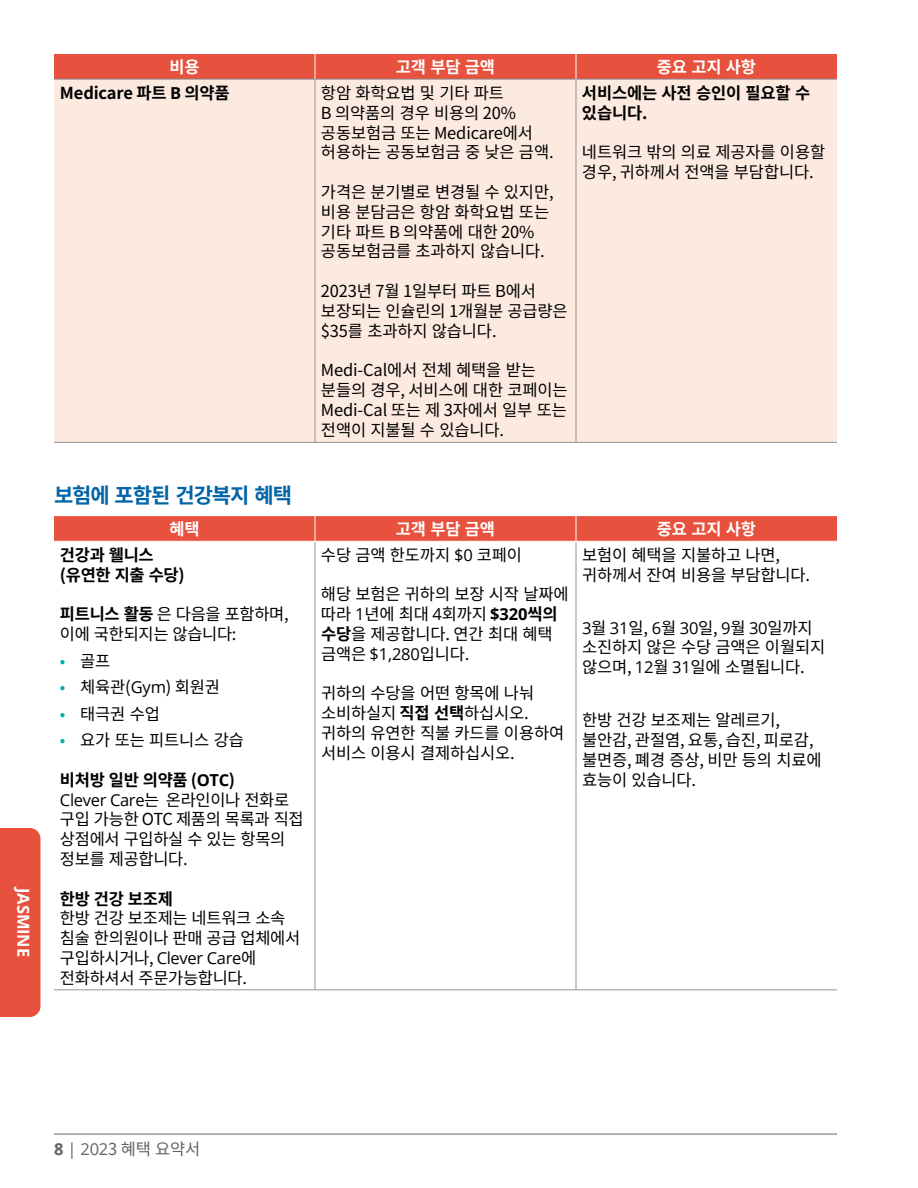
<style>
.page{position:relative;width:918px;height:1188px;background:#fff}
.page>*{position:absolute;margin:0;border:0;box-sizing:border-box;transform-origin:0 0}
.t1{font:700 21px "Noto Sans CJ Kkr";letter-spacing:-.045em;color:#0064a8}
.t2{font:16.5px/19.8px "Noto Sans CJ Kkr";letter-spacing:-.01em;color:#000}
.t3{font:700 16.5px/19.8px "Noto Sans CJ Kkr";letter-spacing:-.01em;color:#000}
.t4{font:16.5px "Open Sans";letter-spacing:-.02em;color:#000}
.t5{font:700 16.5px "Noto Sans CJ Kkr";letter-spacing:-.01em;color:#fff}
.t6{font:16.5px "Noto Sans CJ Kkr";color:#636466}
.t7{font:700 16.5px "Open Sans";letter-spacing:-.01em;color:#fff}
.s1{font-family:"Open Sans"}
.s2{font-weight:700}
.s3{color:#00aea9}
.s4{font-family:"Noto Sans CJ Kkr"}
.s5{font-family:"Open Sans";font-weight:700}
</style>
<div class="page">
<hr style="left:54px;top:1134px;width:783px;height:1px;background:#636466">
<div style="left:0;top:828px;width:40px;height:189px;background:#e7513d"></div>
<div style="left:54px;top:80px;width:783px;height:362px;background:#fceae1"></div>
<hr style="left:315px;top:80px;width:1px;height:362px;background:#939598">
<hr style="left:576px;top:80px;width:1px;height:362px;background:#939598">
<hr style="left:54px;top:442px;width:261px;height:1px;background:#939598">
<hr style="left:315px;top:442px;width:261px;height:1px;background:#939598">
<hr style="left:576px;top:442px;width:261px;height:1px;background:#939598">
<hr style="left:54px;top:79px;width:261px;height:1px;background:#939598">
<hr style="left:315px;top:79px;width:261px;height:1px;background:#939598">
<hr style="left:576px;top:79px;width:261px;height:1px;background:#939598">
<div style="left:54px;top:54px;width:783px;height:25px;background:#e7513d"></div>
<hr style="left:315px;top:542px;width:1px;height:447px;background:#939598">
<hr style="left:576px;top:542px;width:1px;height:447px;background:#939598">
<hr style="left:54px;top:989px;width:261px;height:1px;background:#939598">
<hr style="left:315px;top:989px;width:261px;height:1px;background:#939598">
<hr style="left:576px;top:989px;width:261px;height:1px;background:#939598">
<svg style="left:54px;top:516px;width:783px;height:25px;background:#e75340"></svg>
<p class="t7" style="left:35px;top:888px;width:70px;rotate:90deg">JASMINE</p>
<p class="t5" style="left:169px;top:58px;width:32px">비용</p>
<p class="t5" style="left:396px;top:58px;width:101px">고객 부담 금액</p>
<p class="t5" style="left:657px;top:58px;width:101px">중요 고지 사항</p>
<p class="t3" style="left:60px;top:83px;width:171px">Medicare 파트 <span class="s1">B</span> 의약품</p>
<p class="t2" style="left:321px;top:83px;width:234px">항암 화학요법 및 기타 파트<br>B 의약품의 경우 비용의 20% 공동보험금 또는 Medicare에서 허용하는 공동보험금 중 낮은 금액.</p>
<p class="t2" style="left:321px;top:182px;width:234px">가격은 분기별로 변경될 수 있지만, 비용 분담금은 항암 화학요법 또는 기타 파트 B 의약품에 대한 20% 공동보험금를 초과하지 않습니다.</p>
<p class="t2" style="left:321px;top:281px;width:248px">2023년 7월 1일부터 파트 B에서 보장되는 인슐린의 1개월분 공급량은 $35를 초과하지 않습니다.</p>
<p class="t2" style="left:321px;top:361px;width:248px">Medi-Cal에서 전체 혜택을 받는 분들의 경우, 서비스에 대한 코페이는<br>Medi-Cal 또는 제 3자에서 일부 또는 전액이 지불될 수 있습니다.</p>
<p class="t3" style="left:582px;top:83px;width:230px">서비스에는 사전 승인이 필요할 수 있습니다.</p>
<p class="t2" style="left:582px;top:143px;width:245px">네트워크 밖의 의료 제공자를 이용할 경우, 귀하께서 전액을 부담합니다.</p>
<p class="t1" style="left:54px;top:484px;width:240px">보험에 포함된 건강복지 혜택</p>
<p class="t5" style="left:169px;top:520px;width:32px">혜택</p>
<p class="t5" style="left:396px;top:520px;width:101px">고객 부담 금액</p>
<p class="t5" style="left:657px;top:520px;width:101px">중요 고지 사항</p>
<p class="t3" style="left:60px;top:545px;width:126px">건강과 웰니스 (유연한 지출 수당)</p>
<p class="t2" style="left:60px;top:605px;width:230px"><span class="s2">피트니스 활동</span> 은 다음을 포함하며, 이에 국한되지는 않습니다:</p>
<p class="t2" style="left:60px;top:651px;width:52px"><span class="s3">•</span> 골프</p>
<p class="t2" style="left:60px;top:678px;width:162px"><span class="s3">•</span> 체육관(<span class="s1">Gym</span>) 회원권</p>
<p class="t2" style="left:60px;top:704px;width:101px"><span class="s3">•</span> 태극권 수업</p>
<p class="t2" style="left:60px;top:731px;width:185px"><span class="s3">•</span> 요가 또는 피트니스 강습</p>
<p class="t3" style="left:60px;top:770px;width:177px">비처방 일반 의약품 (<span class="s1">OTC</span>)</p>
<p class="t4" style="left:60px;top:788px;width:231px">Clever Care<span class="s4">는 온라인이나 전화로</span></p>
<p class="t2" style="left:60px;top:810px;width:245px">구입 가능한 OTC 제품의 목록과 직접 상점에서 구입하실 수 있는 항목의 정보를 제공합니다.</p>
<p class="t3" style="left:60px;top:889px;width:114px">한방 건강 보조제</p>
<p class="t2" style="left:60px;top:909px;width:242px">한방 건강 보조제는 네트워크 소속 침술 한의원이나 판매 공급 업체에서</p>
<p class="t4" style="left:60px;top:947px;width:198px"><span class="s4">구입하시거나,</span> Clever Care<span class="s4">에</span></p>
<p class="t2" style="left:60px;top:968px;width:189px">전화하셔서 주문가능합니다.</p>
<p class="t2" style="left:582px;top:545px;width:230px">보험이 혜택을 지불하고 나면, 귀하께서 잔여 비용을 부담합니다.</p>
<p class="t2" style="left:582px;top:618px;width:245px"><span class="s1">3</span>월 <span class="s1">31</span>일, <span class="s1">6</span>월 <span class="s1">30</span>일, <span class="s1">9</span>월 <span class="s1">30</span>일까지 소진하지 않은 수당 금액은 이월되지 않으며, <span class="s1">12</span>월 <span class="s1">31</span>일에 소멸됩니다.</p>
<p class="t2" style="left:582px;top:711px;width:241px">한방 건강 보조제는 알레르기, 불안감, 관절염, 요통, 습진, 피로감, 불면증, 폐경 증상, 비만 등의 치료에 효능이 있습니다.</p>
<p class="t2" style="left:321px;top:545px;width:203px">수당 금액 한도까지 <span class="s1">$0</span> 코페이</p>
<p class="t2" style="left:321px;top:585px;width:249px">해당 보험은 귀하의 보장 시작 날짜에 따라 <span class="s1">1</span>년에 최대 <span class="s1">4</span>회까지 <span class="s5">$320</span><span class="s2">씩의 수당</span>을 제공합니다. 연간 최대 혜택 금액은 <span class="s1">$1,280</span>입니다.</p>
<p class="t2" style="left:321px;top:684px;width:245px">귀하의 수당을 어떤 항목에 나눠 소비하실지 <span class="s2">직접 선택</span>하십시오. 귀하의 유연한 직불 카드를 이용하여 서비스 이용시 결제하십시오.</p>
<p class="t6" style="left:54px;top:1140px;width:148px"><span class="s5">8</span> <span class="s1">| 202</span>3 혜택 요약서</p>
</div>
